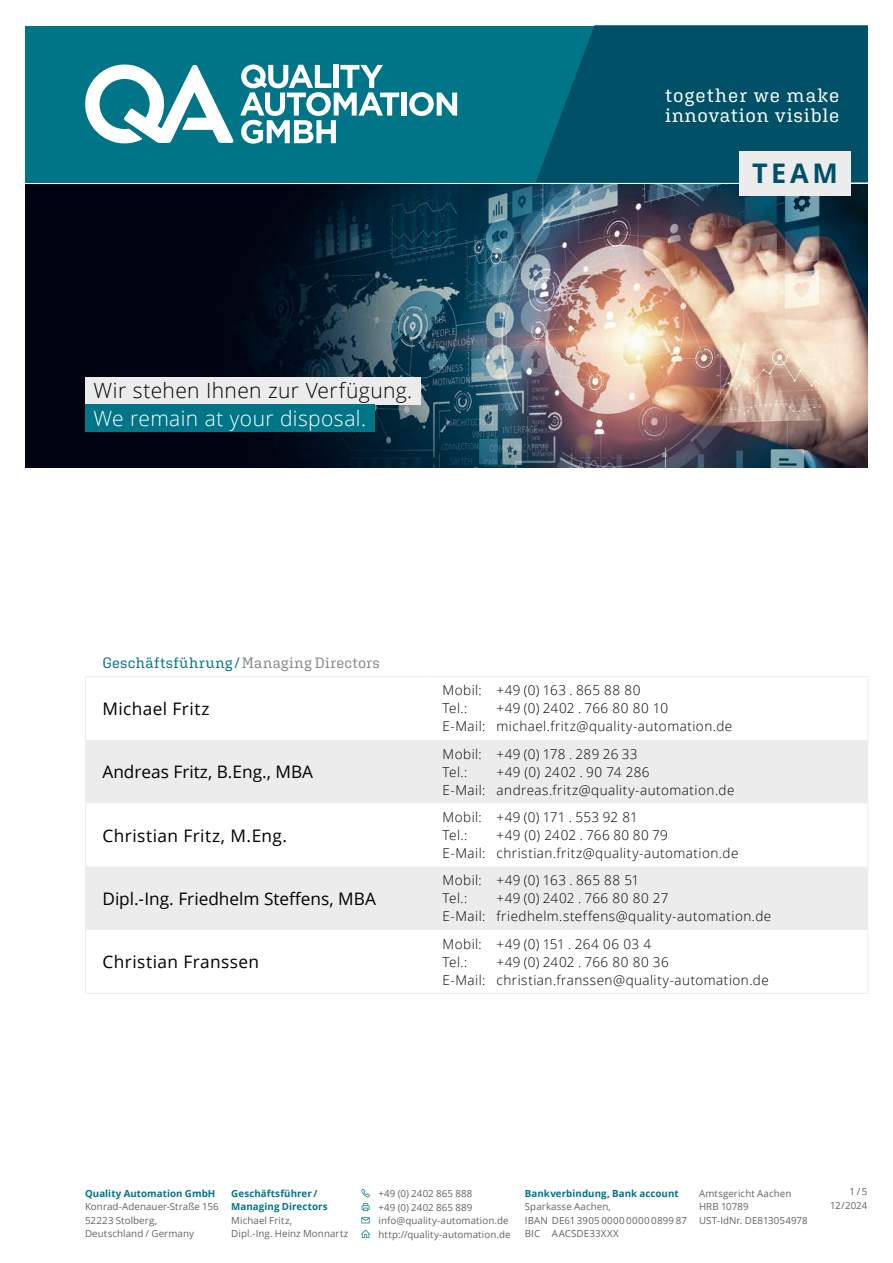
<style>
.page{position:relative;width:893px;height:1263px;background:#fff}
.page>*{position:absolute;margin:0;border:0;box-sizing:border-box;transform-origin:0 0}
.t1{font:700 27px "Open Sans";color:#005067}
.t2{font:300 21px "Open Sans";letter-spacing:.015em;color:#000}
.t3{font:300 21px "Open Sans";letter-spacing:.015em;color:#fff}
.t4{font:19.35px/19.8px "Aglet Slab";letter-spacing:.04em;color:#fff}
.t5{font:17.25px "Open Sans";color:#000}
.t6{font:17.25px "Open Sans";letter-spacing:.02em;color:#000}
.t7{font:15px "Aglet Slab";letter-spacing:.025em;color:#007588}
.t8{font:300 13.5px/18px "Open Sans";letter-spacing:.035em;color:#000}
.t9{font:9.75px/13.5px "Open Sans";letter-spacing:.01em;color:#636362}
.t10{font:700 9.75px/13.5px "Open Sans";letter-spacing:.005em;color:#007588}
.s1{color:#878786}
</style>
<div class="page">
<img style="left:26px;top:185px;width:841px;height:283px">
<svg style="left:86px;top:740px;width:781px;height:190px;fill:#ececed"></svg>
<hr style="left:85px;top:676px;width:341px;height:1px;background:#ececed">
<hr style="left:85px;top:677px;width:1px;height:63px;background:#ececed">
<hr style="left:426px;top:676px;width:442px;height:1px;background:#ececed">
<hr style="left:867px;top:677px;width:1px;height:63px;background:#ececed">
<hr style="left:85px;top:740px;width:1px;height:63px;background:#ececed">
<hr style="left:867px;top:740px;width:1px;height:63px;background:#ececed">
<hr style="left:85px;top:803px;width:1px;height:64px;background:#ececed">
<hr style="left:867px;top:803px;width:1px;height:64px;background:#ececed">
<hr style="left:85px;top:866px;width:1px;height:64px;background:#ececed">
<hr style="left:867px;top:866px;width:1px;height:64px;background:#ececed">
<hr style="left:85px;top:930px;width:1px;height:63px;background:#ececed">
<hr style="left:867px;top:930px;width:1px;height:63px;background:#ececed">
<hr style="left:85px;top:993px;width:341px;height:1px;background:#ececed">
<hr style="left:426px;top:993px;width:442px;height:1px;background:#ececed">
<div style="left:85px;top:377px;width:336px;height:27px;background:#ececed"></div>
<div style="left:85px;top:404px;width:289px;height:28px;background:#007588"></div>
<div style="left:26px;top:26px;width:823px;height:156px;background:#007588"></div>
<svg style="left:536px;top:26px;width:332px;height:156px;background:#00536a"></svg>
<div style="left:401px;top:93px;width:5px;height:23px;background:#fff"></div>
<svg style="left:409px;top:92px;width:48px;height:24px"></svg>
<svg style="left:240px;top:65px;width:159px;height:79px"></svg>
<svg style="left:85px;top:65px;width:149px;height:79px"></svg>
<div style="left:739px;top:151px;width:111px;height:45px;background:#ececed"></div>
<h3 class="t4" style="left:665px;top:85px;width:176px">together we make innovation visible</h3>
<h2 class="t2" style="left:94px;top:376px;width:320px">Wir stehen Ihnen zur Verfügung.</h2>
<h2 class="t3" style="left:94px;top:404px;width:274px">We remain at your disposal.</h2>
<h1 class="t1" style="left:752px;top:154px;width:87px">TEAM</h1>
<p class="t7" style="left:102px;top:654px;width:279px">Geschäftsführung/<span class="s1">Managing Directors</span></p>
<p class="t6" style="left:102px;top:697px;width:109px">Michael Fritz</p>
<p class="t8" style="left:443px;top:681px;width:199px">Mobil: +49 (0) 163 . 865 88 80<br>Tel.:</p>
<p class="t8" style="left:443px;top:699px;width:291px;text-indent:54px">+49 (0) 2402 . 766 80 80 10<br>E-Mail: michael.fritz@quality-automation.de</p>
<p class="t5" style="left:102px;top:760px;width:212px">Andreas Fritz, B.Eng., MBA</p>
<p class="t8" style="left:443px;top:744px;width:196px">Mobil: +49 (0) 178 . 289 26 33<br>Tel.:</p>
<p class="t8" style="left:443px;top:762px;width:293px;text-indent:54px">+49 (0) 2402 . 90 74 286<br>E-Mail: andreas.fritz@quality-automation.de</p>
<p class="t6" style="left:102px;top:823px;width:186px">Christian Fritz, M.Eng.</p>
<p class="t8" style="left:443px;top:808px;width:197px">Mobil: +49 (0) 171 . 553 92 81<br>Tel.:</p>
<p class="t8" style="left:443px;top:826px;width:297px;text-indent:54px">+49 (0) 2402 . 766 80 80 79<br>E-Mail: christian.fritz@quality-automation.de</p>
<p class="t5" style="left:102px;top:887px;width:275px">Dipl.-Ing. Friedhelm Steffens, MBA</p>
<p class="t8" style="left:443px;top:871px;width:198px">Mobil: +49 (0) 163 . 865 88 51<br>Tel.:</p>
<p class="t8" style="left:443px;top:889px;width:330px;text-indent:54px">+49 (0) 2402 . 766 80 80 27<br>E-Mail: friedhelm.steffens@quality-automation.de</p>
<p class="t6" style="left:102px;top:950px;width:158px">Christian Franssen</p>
<p class="t8" style="left:443px;top:934px;width:210px">Mobil: +49 (0) 151 . 264 06 03 4<br>Tel.:</p>
<p class="t8" style="left:443px;top:952px;width:328px;text-indent:54px">+49 (0) 2402 . 766 80 80 36<br>E-Mail: christian.franssen@quality-automation.de</p>
<p class="t10" style="left:85px;top:1186px;width:132px">Quality Automation GmbH</p>
<p class="t9" style="left:85px;top:1199px;width:135px">Konrad-Adenauer-Straße 156<br>52223 Stolberg,<br>Deutschland / Germany</p>
<p class="t10" style="left:231px;top:1186px;width:98px">Geschäftsführer /<br>Managing Directors</p>
<p class="t9" style="left:231px;top:1213px;width:119px">Michael Fritz,<br>Dipl.-Ing. Heinz Monnartz</p>
<p class="t9" style="left:379px;top:1186px;width:133px">+49 (0) 2402 865 888<br>+49 (0) 2402 865 889 info@quality-automation.de http://quality-automation.de</p>
<p class="t10" style="left:525px;top:1186px;width:155px">Bankverbindung, Bank account</p>
<p class="t9" style="left:525px;top:1199px;width:164px">Sparkasse Aachen,<br>IBAN DE61 3905 0000 0000 0899 87<br>BIC AACSDE33XXX</p>
<p class="t9" style="left:699px;top:1186px;width:110px">Amtsgericht Aachen<br>HRB 10789<br>UST-IdNr. DE813054978</p>
<p class="t9" style="left:830px;top:1185px;width:39px;text-align:right">1 / 5<br>12/2024</p>
</div>
